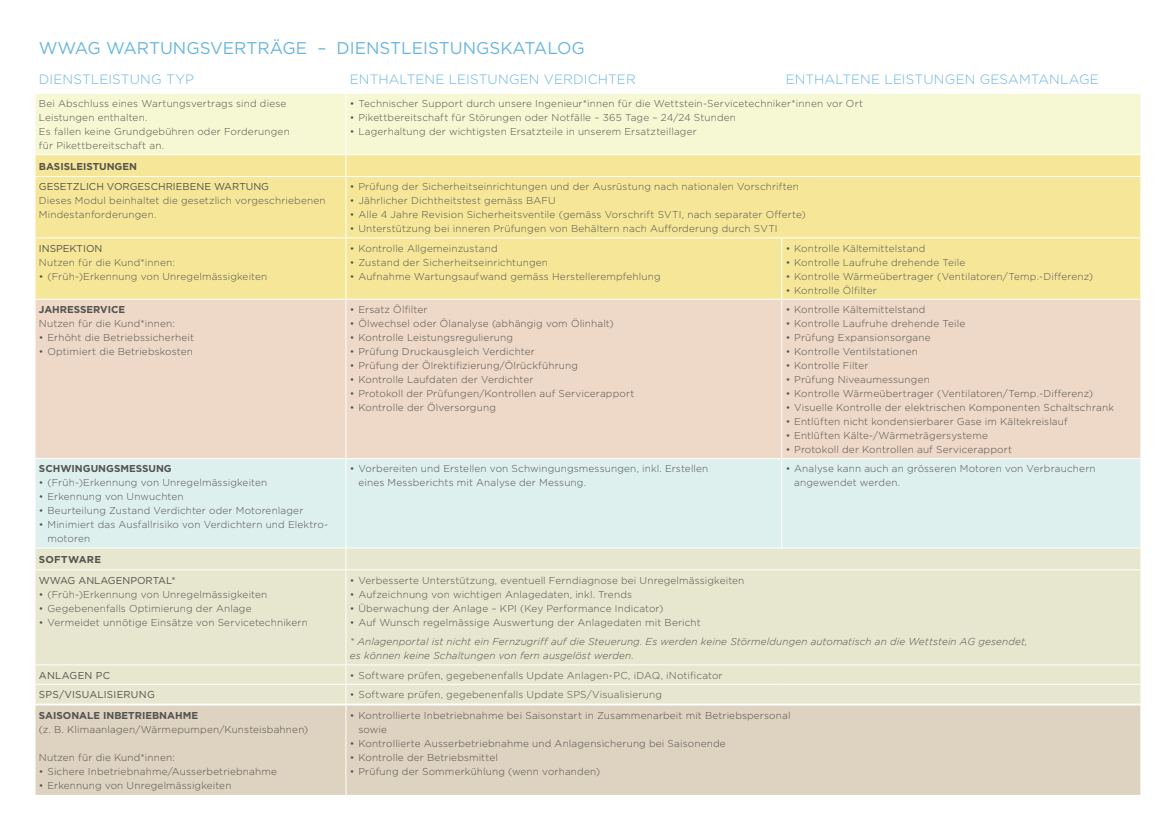
<style>
.page{position:relative;width:1174px;height:831px;background:#fff}
.page>*{position:absolute;margin:0;border:0;box-sizing:border-box;transform-origin:0 0}
.t1{font:17px "Gotham";color:#69b5e1}
.t2{font:300 13.5px "Gotham";letter-spacing:.01em;color:#69b5e1}
.t3{font:300 10px/14px "Gotham";letter-spacing:.015em;color:#52524f}
.t4{font:italic 300 10px/14px "Gotham";letter-spacing:.01em;color:#52524f}
.t5{font:700 10px "Gotham";color:#52524f}
.t6{font:10px "Gotham";color:#52524f}
.t7{font:10px "Gotham";letter-spacing:.02em;color:#52524f}
.t8{font:10px "Gotham";letter-spacing:.025em;color:#52524f}
.t9{font:700 10px "Gotham";letter-spacing:.025em;color:#52524f}
</style>
<div class="page">
<div style="left:35px;top:94px;width:1105px;height:60px;background:#f6f7d3"></div>
<div style="left:35px;top:155px;width:1105px;height:144px;background:#f6e798"></div>
<div style="left:35px;top:300px;width:1105px;height:158px;background:#eed8c7"></div>
<div style="left:35px;top:459px;width:1105px;height:88px;background:#def0ed"></div>
<div style="left:35px;top:548px;width:1105px;height:155px;background:#e6e7ce"></div>
<hr style="left:34px;top:176px;width:312px;height:1px;background:#fff">
<hr style="left:346px;top:176px;width:435px;height:1px;background:#fff">
<hr style="left:781px;top:176px;width:359px;height:1px;background:#fff">
<hr style="left:34px;top:237px;width:312px;height:1px;background:#fff">
<hr style="left:346px;top:237px;width:435px;height:1px;background:#fff">
<hr style="left:781px;top:237px;width:359px;height:1px;background:#fff">
<hr style="left:34px;top:569px;width:312px;height:1px;background:#fff">
<hr style="left:346px;top:569px;width:435px;height:1px;background:#fff">
<hr style="left:781px;top:569px;width:359px;height:1px;background:#fff">
<hr style="left:34px;top:664px;width:312px;height:1px;background:#fff">
<hr style="left:346px;top:664px;width:435px;height:1px;background:#fff">
<hr style="left:781px;top:664px;width:359px;height:1px;background:#fff">
<hr style="left:34px;top:683px;width:312px;height:1px;background:#fff">
<hr style="left:346px;top:683px;width:435px;height:1px;background:#fff">
<hr style="left:781px;top:683px;width:359px;height:1px;background:#fff">
<hr style="left:346px;top:94px;width:1px;height:61px;background:#fff">
<svg style="left:346px;top:155px;width:1px;height:21px"></svg>
<hr style="left:346px;top:176px;width:1px;height:62px;background:#fff">
<hr style="left:346px;top:238px;width:1px;height:61px;background:#fff">
<hr style="left:781px;top:238px;width:1px;height:61px;background:#fff">
<hr style="left:346px;top:299px;width:1px;height:159px;background:#fff">
<hr style="left:781px;top:299px;width:1px;height:159px;background:#fff">
<hr style="left:346px;top:458px;width:1px;height:90px;background:#fff">
<hr style="left:781px;top:458px;width:1px;height:89px;background:#fff">
<svg style="left:346px;top:548px;width:1px;height:22px"></svg>
<hr style="left:346px;top:570px;width:1px;height:95px;background:#fff">
<svg style="left:346px;top:665px;width:1px;height:38px"></svg>
<div style="left:35px;top:705px;width:1105px;height:89px;background:#ded2c0"></div>
<hr style="left:346px;top:705px;width:1px;height:89px;background:#fff">
<h1 class="t1" style="left:39px;top:37px;width:547px">WWAG WARTUNGSVERTRÄGE – DIENSTLEISTUNGSKATALOG</h1>
<h2 class="t2" style="left:39px;top:71px;width:157px">DIENSTLEISTUNG TYP</h2>
<h2 class="t2" style="left:350px;top:71px;width:287px">ENTHALTENE LEISTUNGEN VERDICHTER</h2>
<h2 class="t2" style="left:785px;top:71px;width:315px">ENTHALTENE LEISTUNGEN GESAMTANLAGE</h2>
<p class="t3" style="left:39px;top:96px;width:252px">Bei Abschluss eines Wartungsvertrags sind diese Leistungen enthalten.<br>Es fallen keine Grundgebühren oder Forderungen für Pikettbereitschaft an.</p>
<p class="t3" style="left:350px;top:96px;width:514px">• Technischer Support durch unsere Ingenieur*innen für die Wettstein-Servicetechniker*innen vor Ort</p>
<p class="t3" style="left:350px;top:110px;width:388px">• Pikettbereitschaft für Störungen oder Notfälle – 365 Tage – 24/24 Stunden</p>
<p class="t3" style="left:350px;top:124px;width:348px">• Lagerhaltung der wichtigsten Ersatzteile in unserem Ersatzteillager</p>
<p class="t5" style="left:39px;top:159px;width:100px">BASISLEISTUNGEN</p>
<p class="t6" style="left:39px;top:180px;width:232px">GESETZLICH VORGESCHRIEBENE WARTUNG</p>
<p class="t3" style="left:39px;top:193px;width:288px">Dieses Modul beinhaltet die gesetzlich vorgeschriebenen<br>Mindestanforderungen.</p>
<p class="t6" style="left:39px;top:241px;width:65px">INSPEKTION</p>
<p class="t3" style="left:39px;top:255px;width:137px">Nutzen für die Kund*innen:</p>
<p class="t3" style="left:39px;top:269px;width:230px">• (Früh-)Erkennung von Unregelmässigkeiten</p>
<p class="t5" style="left:39px;top:303px;width:88px">JAHRESSERVICE</p>
<p class="t3" style="left:39px;top:316px;width:137px">Nutzen für die Kund*innen:</p>
<p class="t3" style="left:39px;top:330px;width:157px">• Erhöht die Betriebssicherheit</p>
<p class="t3" style="left:39px;top:344px;width:155px">• Optimiert die Betriebskosten</p>
<p class="t5" style="left:39px;top:462px;width:134px">SCHWINGUNGSMESSUNG</p>
<p class="t3" style="left:39px;top:475px;width:230px">• (Früh-)Erkennung von Unregelmässigkeiten</p>
<p class="t3" style="left:39px;top:489px;width:146px">• Erkennung von Unwuchten</p>
<p class="t3" style="left:39px;top:503px;width:266px">• Beurteilung Zustand Verdichter oder Motorenlager</p>
<p class="t3" style="left:47px;top:517px;width:282px;text-indent:-9px">• Minimiert das Ausfallrisiko von Verdichtern und Elektro&shy;motoren</p>
<p class="t9" style="left:39px;top:552px;width:64px">SOFTWARE</p>
<p class="t6" style="left:39px;top:573px;width:138px">WWAG ANLAGENPORTAL*</p>
<p class="t3" style="left:39px;top:586px;width:230px">• (Früh-)Erkennung von Unregelmässigkeiten</p>
<p class="t3" style="left:39px;top:600px;width:214px">• Gegebenenfalls Optimierung der Anlage</p>
<p class="t3" style="left:39px;top:614px;width:270px">• Vermeidet unnötige Einsätze von Servicetechnikern</p>
<p class="t3" style="left:350px;top:179px;width:450px">• Prüfung der Sicherheitseinrichtungen und der Ausrüstung nach nationalen Vorschriften</p>
<p class="t3" style="left:350px;top:193px;width:207px">• Jährlicher Dichtheitstest gemäss BAFU</p>
<p class="t3" style="left:350px;top:207px;width:457px">• Alle 4 Jahre Revision Sicherheitsventile (gemäss Vorschrift SVTI, nach separater Offerte)</p>
<p class="t3" style="left:350px;top:221px;width:429px">• Unterstützung bei inneren Prüfungen von Behältern nach Aufforderung durch SVTI</p>
<p class="t3" style="left:350px;top:241px;width:149px">• Kontrolle Allgemeinzustand</p>
<p class="t3" style="left:350px;top:255px;width:199px">• Zustand der Sicherheitseinrichtungen</p>
<p class="t3" style="left:350px;top:269px;width:312px">• Aufnahme Wartungsaufwand gemäss Herstellerempfehlung</p>
<p class="t3" style="left:350px;top:302px;width:79px">• Ersatz Ölfilter</p>
<p class="t3" style="left:350px;top:316px;width:265px">• Ölwechsel oder Ölanalyse (abhängig vom Ölinhalt)</p>
<p class="t3" style="left:350px;top:330px;width:165px">• Kontrolle Leistungsregulierung</p>
<p class="t3" style="left:350px;top:344px;width:186px">• Prüfung Druckausgleich Verdichter</p>
<p class="t3" style="left:350px;top:358px;width:230px">• Prüfung der Ölrektifizierung/Ölrückführung</p>
<p class="t3" style="left:350px;top:372px;width:185px">• Kontrolle Laufdaten der Verdichter</p>
<p class="t3" style="left:350px;top:386px;width:286px">• Protokoll der Prüfungen/Kontrollen auf Servicerapport</p>
<p class="t3" style="left:350px;top:400px;width:147px">• Kontrolle der Ölversorgung</p>
<p class="t3" style="left:785px;top:241px;width:141px">• Kontrolle Kältemittelstand</p>
<p class="t3" style="left:785px;top:255px;width:181px">• Kontrolle Laufruhe drehende Teile</p>
<p class="t3" style="left:785px;top:269px;width:309px">• Kontrolle Wärmeübertrager (Ventilatoren/Temp.-Differenz)</p>
<p class="t3" style="left:785px;top:283px;width:93px">• Kontrolle Ölfilter</p>
<p class="t3" style="left:785px;top:302px;width:141px">• Kontrolle Kältemittelstand</p>
<p class="t3" style="left:785px;top:316px;width:181px">• Kontrolle Laufruhe drehende Teile</p>
<p class="t3" style="left:785px;top:330px;width:146px">• Prüfung Expansionsorgane</p>
<p class="t3" style="left:785px;top:344px;width:134px">• Kontrolle Ventilstationen</p>
<p class="t3" style="left:785px;top:358px;width:84px">• Kontrolle Filter</p>
<p class="t3" style="left:785px;top:372px;width:146px">• Prüfung Niveaumessungen</p>
<p class="t3" style="left:785px;top:386px;width:309px">• Kontrolle Wärmeübertrager (Ventilatoren/Temp.-Differenz)</p>
<p class="t3" style="left:785px;top:400px;width:330px">• Visuelle Kontrolle der elektrischen Komponenten Schaltschrank</p>
<p class="t3" style="left:785px;top:414px;width:283px">• Entlüften nicht kondensierbarer Gase im Kältekreislauf</p>
<p class="t3" style="left:785px;top:428px;width:204px">• Entlüften Kälte-/Wärmeträgersysteme</p>
<p class="t3" style="left:785px;top:442px;width:228px">• Protokoll der Kontrollen auf Servicerapport</p>
<p class="t3" style="left:358px;top:461px;width:351px;text-indent:-8px">• Vorbereiten und Erstellen von Schwingungsmessungen, inkl. Erstellen eines Messberichts mit Analyse der Messung.</p>
<p class="t3" style="left:794px;top:461px;width:303px;text-indent:-8px">• Analyse kann auch an grösseren Motoren von Verbrauchern angewendet werden.</p>
<p class="t3" style="left:350px;top:572px;width:396px">• Verbesserte Unterstützung, eventuell Ferndiagnose bei Unregelmässigkeiten</p>
<p class="t3" style="left:350px;top:586px;width:283px">• Aufzeichnung von wichtigen Anlagedaten, inkl. Trends</p>
<p class="t3" style="left:350px;top:600px;width:315px">• Überwachung der Anlage – KPI (Key Performance Indicator)</p>
<p class="t3" style="left:350px;top:614px;width:352px">• Auf Wunsch regelmässige Auswertung der Anlagedaten mit Bericht</p>
<p class="t4" style="left:350px;top:634px;width:679px">* Anlagenportal ist nicht ein Fernzugriff auf die Steuerung. Es werden keine Störmeldungen automatisch an die Wettstein AG gesendet, es können keine Schaltungen von fern ausgelöst werden.</p>
<p class="t8" style="left:39px;top:668px;width:73px">ANLAGEN PC</p>
<p class="t3" style="left:350px;top:667px;width:374px">• Software prüfen, gegebenenfalls Update Anlagen-PC, iDAQ, iNotificator</p>
<p class="t7" style="left:39px;top:688px;width:117px">SPS/VISUALISIERUNG</p>
<p class="t3" style="left:350px;top:687px;width:313px">• Software prüfen, gegebenenfalls Update SPS/Visualisierung</p>
<p class="t5" style="left:39px;top:709px;width:161px">SAISONALE INBETRIEBNAHME</p>
<p class="t3" style="left:39px;top:722px;width:271px">(z. B. Klimaanlagen/Wärmepumpen/Kunsteisbahnen)</p>
<p class="t3" style="left:39px;top:750px;width:137px">Nutzen für die Kund*innen:</p>
<p class="t3" style="left:39px;top:764px;width:239px">• Sichere Inbetriebnahme/Ausserbetriebnahme</p>
<p class="t3" style="left:39px;top:778px;width:194px">• Erkennung von Unregelmässigkeiten</p>
<p class="t3" style="left:358px;top:708px;width:433px;text-indent:-8px">• Kontrollierte Inbetriebnahme bei Saisonstart in Zusammenarbeit mit Betriebspersonal sowie</p>
<p class="t3" style="left:350px;top:736px;width:377px">• Kontrollierte Ausserbetriebnahme und Anlagensicherung bei Saisonende</p>
<p class="t3" style="left:350px;top:750px;width:149px">• Kontrolle der Betriebsmittel</p>
<p class="t3" style="left:350px;top:764px;width:252px">• Prüfung der Sommerkühlung (wenn vorhanden)</p>
</div>
